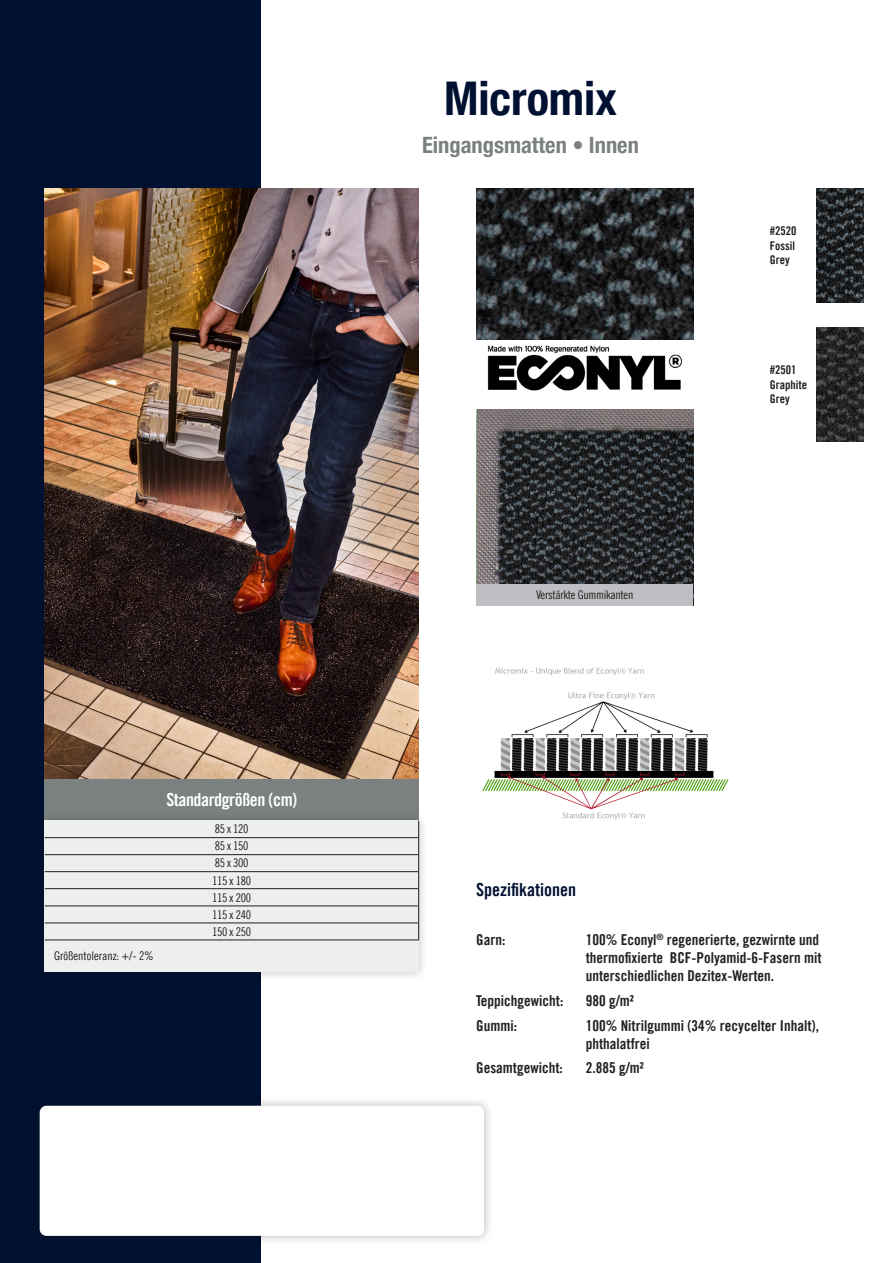
<style>
.page{position:relative;width:893px;height:1263px;background:#fff}
.page>*{position:absolute;margin:0;border:0;box-sizing:border-box;transform-origin:0 0}
.Titel{font:700 condensed 46.5px "Helvetica Neue LT Pro";color:#001030}
.Subtitel{font:700 condensed 22.5px "Helvetica Neue LT Pro";color:#7b8080}
.Standard_Sizes{font:18px "Trade Gothic LT Pro Bd Cn 20";letter-spacing:-.025em;color:#fff}
.Specifications{font:18px "Trade Gothic LT Pro Bd Cn 20";color:#001030}
.Specifications-2{font:15px/18px "Trade Gothic LT Pro Bd Cn 20";color:#231f20}
.Standard_Sizes-2{font:12px "Trade Gothic LT Pro Cn 18";letter-spacing:-.025em;color:#231f20}
.t1{font:12px "Trade Gothic LT Pro Bd Cn 20";color:#231f20}
.Standard_Sizes-3{font:12px "Trade Gothic LT Pro Cn 18";color:#231f20}
</style>
<div class="page">
<div style="left:0;top:0;width:261px;height:1263px;background:#001030"></div>
<img style="left:476px;top:410px;width:217px;height:174px">
<img style="left:45px;top:189px;width:374px;height:590px">
<img style="left:476px;top:189px;width:217px;height:151px">
<div style="left:476px;top:584px;width:217px;height:21px;background:#bebfc2"></div>
<img style="left:816px;top:327px;width:47px;height:114px">
<img style="left:816px;top:189px;width:47px;height:113px">
<img style="left:482px;top:667px;width:247px;height:153px">
<img style="left:487px;top:345px;width:196px;height:45px">
<div style="left:45px;top:779px;width:374px;height:46px;background:#7b8080"></div>
<div style="left:35px;top:811px;width:393px;height:170px;background:#231f20;opacity:.3"></div>
<div style="left:45px;top:821px;width:374px;height:151px;background:#edeeee"></div>
<svg style="left:418px;top:821px;width:1px;height:119px"></svg>
<hr style="left:45px;top:837px;width:374px;height:1px;background:#231f20">
<hr style="left:45px;top:854px;width:374px;height:1px;background:#231f20">
<hr style="left:45px;top:871px;width:374px;height:1px;background:#231f20">
<hr style="left:45px;top:888px;width:374px;height:1px;background:#231f20">
<hr style="left:45px;top:906px;width:374px;height:1px;background:#231f20">
<hr style="left:45px;top:923px;width:374px;height:1px;background:#231f20">
<hr style="left:45px;top:940px;width:374px;height:1px;background:#231f20">
<div style="left:30px;top:1096px;width:464px;height:149px;background:#231f20;opacity:.3"></div>
<div style="left:40px;top:1106px;width:444px;height:130px;background:#fff;border-radius:7px"></div>
<p class="Standard_Sizes-3" style="left:54px;top:948px;width:101px">Größentoleranz: +/- 2%</p>
<p class="Standard_Sizes" style="left:166px;top:789px;width:132px">Standardgrößen (cm)</p>
<p class="Standard_Sizes-2" style="left:215px;top:822px;width:35px">85 x 120</p>
<p class="Standard_Sizes-2" style="left:215px;top:839px;width:35px">85 x 150</p>
<p class="Standard_Sizes-2" style="left:215px;top:856px;width:35px">85 x 300</p>
<p class="Standard_Sizes-2" style="left:212px;top:873px;width:40px">115 x 180</p>
<p class="Standard_Sizes-2" style="left:212px;top:890px;width:40px">115 x 200</p>
<p class="Standard_Sizes-2" style="left:212px;top:907px;width:40px">115 x 240</p>
<p class="Standard_Sizes-2" style="left:212px;top:924px;width:40px">150 x 250</p>
<p class="Titel" style="left:444px;top:70px;width:174px">Micromix</p>
<p class="Subtitel" style="left:422px;top:132px;width:218px">Eingangsmatten • Innen</p>
<p class="Standard_Sizes-2" style="left:536px;top:587px;width:99px">Verstärkte Gummikanten</p>
<p class="t1" style="left:770px;top:224px;width:28px">#2520</p>
<p class="t1" style="left:770px;top:238px;width:27px">Fossil</p>
<p class="t1" style="left:770px;top:253px;width:21px">Grey</p>
<p class="t1" style="left:770px;top:363px;width:28px">#2501</p>
<p class="t1" style="left:770px;top:377px;width:39px">Graphite</p>
<p class="t1" style="left:770px;top:391px;width:21px">Grey</p>
<p class="Specifications" style="left:476px;top:878px;width:101px">Spezifikationen</p>
<p class="Specifications-2" style="left:476px;top:931px;width:31px">Garn:</p>
<p class="Specifications-2" style="left:586px;top:931px;width:237px">100% Econyl<sup>®</sup> regenerierte, gezwirnte und thermofixierte BCF-Polyamid-6-Fasern mit unterschiedlichen Dezitex-Werten.</p>
<p class="Specifications-2" style="left:476px;top:991px;width:89px">Teppichgewicht:</p>
<p class="Specifications-2" style="left:586px;top:991px;width:50px">980 g/m²</p>
<p class="Specifications-2" style="left:476px;top:1016px;width:42px">Gummi:</p>
<p class="Specifications-2" style="left:586px;top:1016px;width:235px">100% Nitrilgummi (34% recycelter Inhalt), phthalatfrei</p>
<p class="Specifications-2" style="left:476px;top:1059px;width:88px">Gesamtgewicht:</p>
<p class="Specifications-2" style="left:586px;top:1059px;width:60px">2.885 g/m²</p>
</div>
